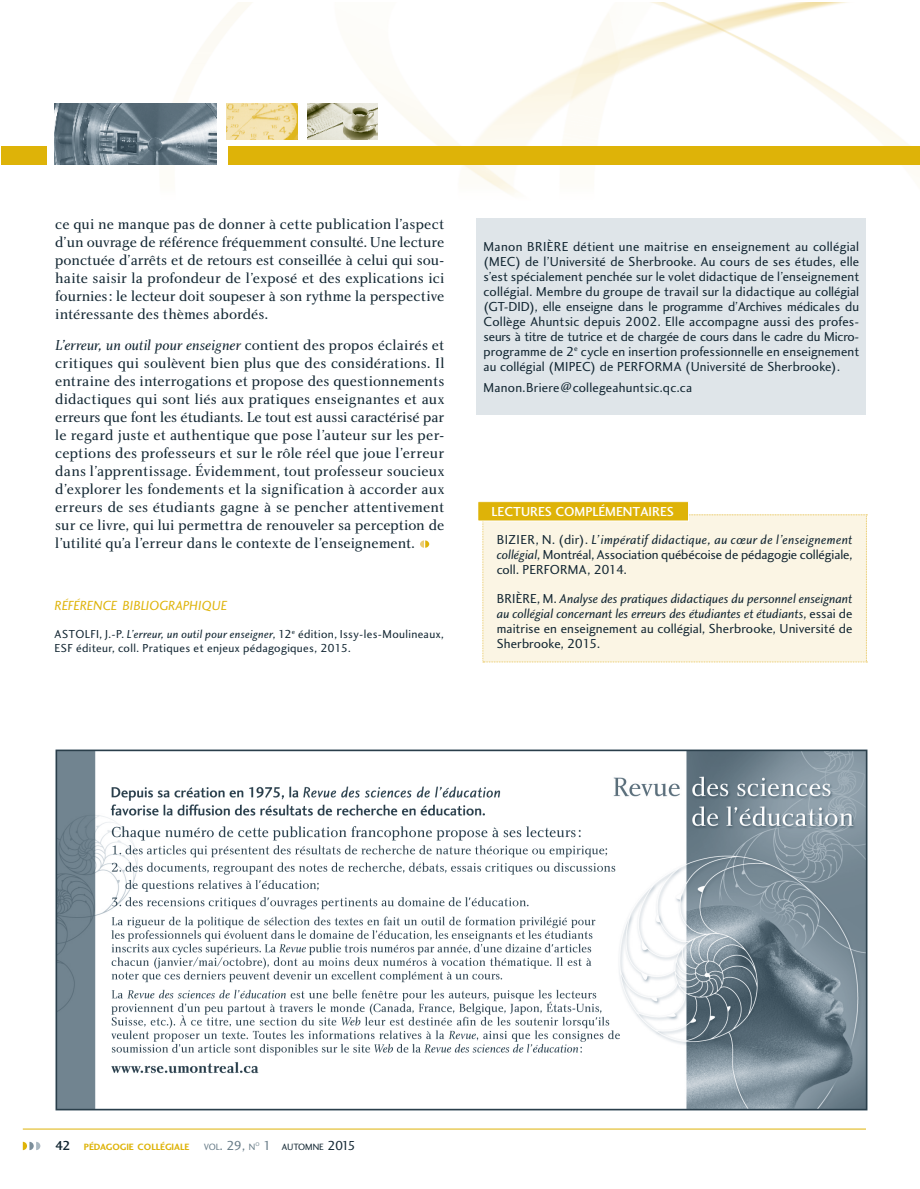
<style>
.page{position:relative;width:920px;height:1189px;background:#fff}
.page>*{position:absolute;margin:0;border:0;box-sizing:border-box;transform-origin:0 0}
.Article__OK{font:15px/18px "Charlotte Book Plain";letter-spacing:-.005em;color:#122632;text-align:justify}
.t1{font:13.65px "Charlotte Sans Book Italic Plain";letter-spacing:-.005em;color:#deb308}
.Texte_description_au{font:13.5px/15px "Charlotte Sans Book Plain";letter-spacing:.01em;color:#122632;text-align:justify}
.References_bibliogra{font:13.5px/15px "Charlotte Sans Book Italic Plain";color:#122632;text-align:justify}
.References_bibliogra-2{font:13.5px/15px "Charlotte Sans Book Plain";letter-spacing:-.005em;color:#122632;text-align:justify}
.Article__OK-2{font:13.5px "Charlotte Sans Medium Plain";color:#fff}
.References_bibliogra-3{font:12px/13.5px "Charlotte Sans Book Plain";letter-spacing:.025em;color:#122632}
.t2{font:9.45px "Charlotte Sans Bold Plain";color:#deb308}
.t3{font:9.45px "Charlotte Sans Book Plain";color:#122632}
.t4{font:9.45px "Charlotte Sans Book Plain";color:#687c88}
.t5{font:5.55px "Charlotte Sans Book Plain";color:#687c88}
.s1{font-family:"Charlotte Book Italic Plain"}
.s2{font-family:"Charlotte Sans Book Italic Plain"}
.s3{font-family:"Charlotte Sans Book Plain"}
.s4{font-family:"Charlotte Sans Medium Plain";font-size:13.5px;color:#122632}
.s5{font-size:13.5px}
.s6{font-size:13.5px;color:#687c88}
</style>
<div class="page">
<img style="left:192px;top:3px;width:727px;height:192px">
<img style="left:54px;top:103px;width:162px;height:62px">
<img style="left:307px;top:103px;width:70px;height:36px">
<img style="left:227px;top:103px;width:70px;height:36px">
<div style="left:228px;top:146px;width:691px;height:19px;background:#deb308"></div>
<div style="left:1px;top:146px;width:46px;height:19px;background:#deb308"></div>
<svg style="left:420px;top:540px;width:9px;height:8px"></svg>
<div style="left:476px;top:219px;width:389px;height:196px;background:#dfe5e9"></div>
<div style="left:482px;top:515px;width:385px;height:148px;background:#fbf5e4"></div>
<div style="left:477px;top:502px;width:211px;height:19px;background:#deb308"></div>
<div style="left:477px;top:501px;width:211px;height:20px;border:1px solid #fff"></div>
<img style="left:55px;top:749px;width:813px;height:362px">
<hr style="left:23px;top:1129px;width:842px;height:1px;background:#deb308">
<svg style="left:23px;top:1142px;width:17px;height:8px"></svg>
<p class="Article__OK" style="left:55px;top:214px;width:390px">ce qui ne manque pas de donner à cette publication l’aspect d’un ouvrage de référence fréquemment consulté. Une lecture ponctuée d’arrêts et de retours est conseillée à celui qui sou&shy;haite saisir la profondeur de l’exposé et des explications ici fournies: le lecteur doit soupeser à son rythme la perspective intéressante des thèmes abordés.</p>
<p class="Article__OK" style="left:55px;top:336px;width:390px"><span class="s1">L’erreur, un outil pour enseigner</span> contient des propos éclairés et critiques qui soulèvent bien plus que des considérations. Il entraine des interrogations et propose des questionnements didactiques qui sont liés aux pratiques enseignantes et aux erreurs que font les étudiants. Le tout est aussi caractérisé par le regard juste et authentique que pose l’auteur sur les per&shy;ceptions des professeurs et sur le rôle réel que joue l’erreur dans l’apprentissage. Évidemment, tout professeur soucieux d’explorer les fondements et la signification à accorder aux erreurs de ses étudiants gagne à se pencher attentivement sur ce livre, qui lui permettra de renouveler sa perception de l’utilité qu’a l’erreur dans le contexte de l’enseignement.</p>
<p class="t1" style="left:54px;top:598px;width:174px">RÉFÉRENCE BIBLIOGRAPHIQUE</p>
<p class="References_bibliogra-3" style="left:54px;top:627px;width:390px">ASTOLFI, J.-P. <span class="s2">L’erreur, un outil pour enseigner</span>, 12<sup>e</sup> édition, Issy-les-Moulineaux,<br>ESF éditeur, coll. Pratiques et enjeux pédagogiques, 2015.</p>
<p class="Texte_description_au" style="left:483px;top:238px;width:377px">Manon BRIÈRE détient une maitrise en enseignement au collégial (MEC) de l’Université de Sherbrooke. Au cours de ses études, elle s’est spécialement penchée sur le volet didactique de l’enseignement collégial. Membre du groupe de travail sur la didactique au collégial (GT-DID), elle enseigne dans le programme d’Archives médicales du Collège Ahuntsic depuis 2002. Elle accompagne aussi des profes&shy;seurs à titre de tutrice et de chargée de cours dans le cadre du Micro&shy;programme de 2<sup>e</sup> cycle en insertion professionnelle en enseignement au collégial (MIPEC) de PERFORMA (Université de Sherbrooke).</p>
<p class="Texte_description_au" style="left:483px;top:380px;width:210px">Manon.Briere@collegeahuntsic.qc.ca</p>
<p class="Article__OK-2" style="left:491px;top:503px;width:184px">LECTURES COMPLÉMENTAIRES</p>
<p class="References_bibliogra-2" style="left:496px;top:532px;width:357px">BIZIER, N. (dir). <span class="s2">L’impératif didactique, au cœur de l’enseignement collégial</span>, Montréal, Association québécoise de pédagogie collégiale, coll. PERFORMA, 2014.</p>
<p class="References_bibliogra" style="left:496px;top:591px;width:357px"><span class="s3">BRIÈRE, M.</span> Analyse des pratiques didactiques du personnel enseignant au collégial concernant les erreurs des étudiantes et étudiants<span class="s3">, essai de maitrise en enseignement au collégial, Sherbrooke, Université de Sherbrooke, 2015.</span></p>
<p class="t2" style="left:55px;top:1142px;width:136px"><span class="s4">42</span> PÉDAGOGIE COLLÉGIALE</p>
<p class="t4" style="left:204px;top:1142px;width:53px">VOL<span class="s5">. 29,</span> N</p>
<p class="t5" style="left:255px;top:1141px;width:6px">O</p>
<p class="t3" style="left:263px;top:1142px;width:94px"><span class="s6">1</span> AUTOMNE <span class="s5">2015</span></p>
</div>
